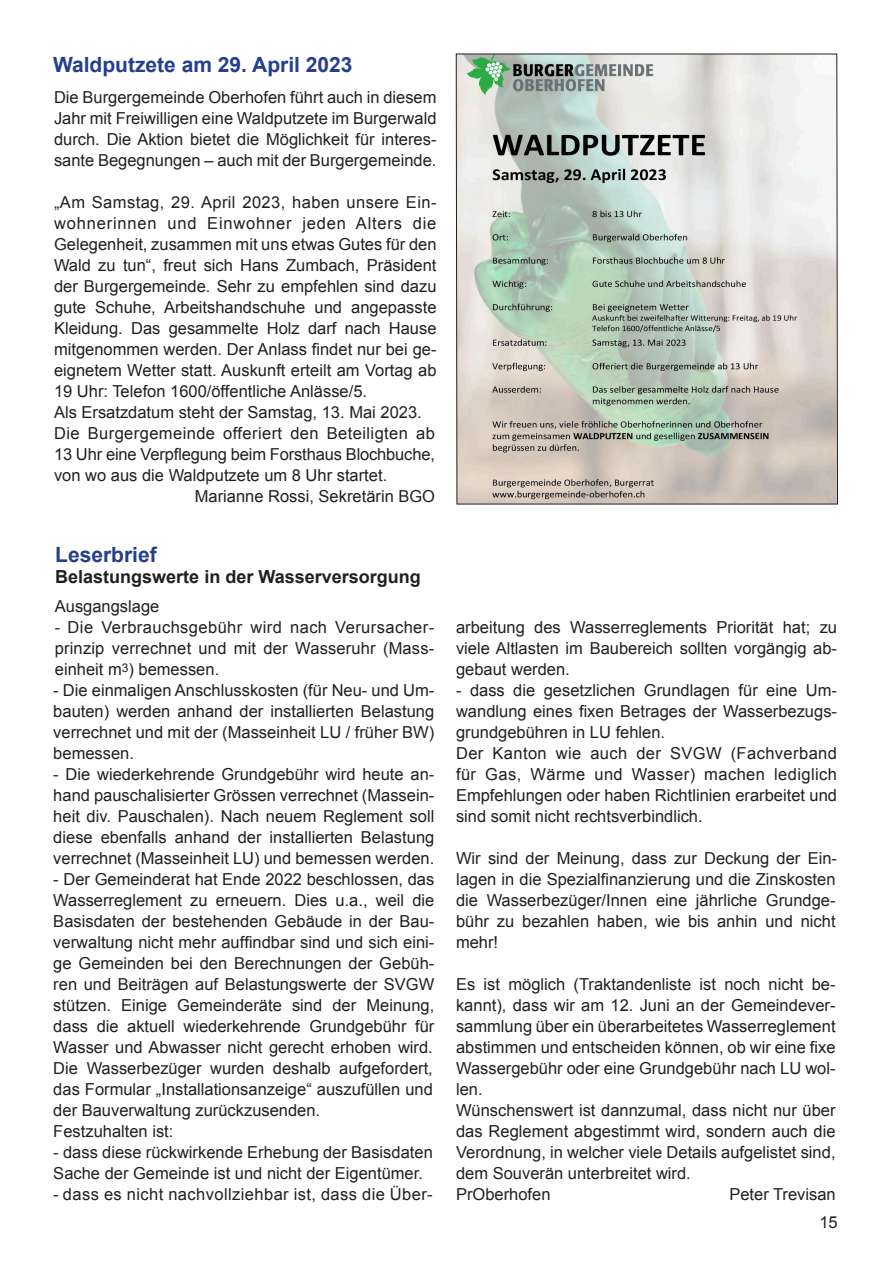
<style>
.page{position:relative;width:893px;height:1263px;background:#fff}
.page>*{position:absolute;margin:0;border:0;box-sizing:border-box;transform-origin:0 0}
.t1{font:700 21px "Arial";color:#253f8e}
.t2{font:700 18px "Arial";color:#231f20}
.t3{font:16.5px/21px "Arial";color:#231f20;text-align:justify}
.t4{font:16.5px "Arial";letter-spacing:.025em;color:#231f20}
.t5{font:16.5px "Arial";letter-spacing:.05em;color:#231f20}
</style>
<div class="page">
<svg style="left:455px;top:53px;width:383px;height:452px;background:#c5c8c0"></svg>
<p class="t1" style="left:53px;top:51px;width:301px">Waldputzete am 29. April 2023</p>
<p class="t3" style="left:54px;top:87px;width:384px">Die Burgergemeinde Oberhofen führt auch in diesem Jahr mit Freiwilligen eine Waldputzete im Burgerwald durch. Die Aktion bietet die Möglichkeit für interes&shy;sante Begegnungen – auch mit der Burgergemeinde.</p>
<p class="t4" style="left:54px;top:191px;width:384px">„Am Samstag, 29. April 2023, haben unsere Ein-</p>
<p class="t5" style="left:54px;top:212px;width:384px">wohnerinnen und Einwohner jeden Alters die</p>
<p class="t3" style="left:54px;top:234px;width:384px">Gelegenheit, zusammen mit uns etwas Gutes für den</p>
<p class="t3" style="left:54px;top:255px;width:384px">Wald zu tun“, freut sich Hans Zumbach, Präsident</p>
<p class="t3" style="left:54px;top:276px;width:384px">der Burgergemeinde. Sehr zu empfehlen sind dazu</p>
<p class="t3" style="left:54px;top:297px;width:384px">gute Schuhe, Arbeitshandschuhe und angepasste</p>
<p class="t3" style="left:54px;top:318px;width:384px">Kleidung. Das gesammelte Holz darf nach Hause</p>
<p class="t3" style="left:54px;top:339px;width:384px">mitgenommen werden. Der Anlass findet nur bei ge-</p>
<p class="t3" style="left:54px;top:360px;width:384px">eignetem Wetter statt. Auskunft erteilt am Vortag ab</p>
<p class="t3" style="left:54px;top:381px;width:315px">19 Uhr: Telefon 1600/öffentliche Anlässe/5.</p>
<p class="t3" style="left:54px;top:402px;width:369px">Als Ersatzdatum steht der Samstag, 13. Mai 2023.</p>
<p class="t4" style="left:54px;top:423px;width:382px">Die Burgergemeinde offeriert den Beteiligten ab</p>
<p class="t3" style="left:54px;top:444px;width:382px">13 Uhr eine Verpflegung beim Forsthaus Blochbuche,</p>
<p class="t3" style="left:54px;top:465px;width:335px">von wo aus die Waldputzete um 8 Uhr startet.</p>
<p class="t3" style="left:195px;top:486px;width:242px">Marianne Rossi, Sekretärin BGO</p>
<p class="t1" style="left:55px;top:541px;width:103px">Leserbrief</p>
<p class="t2" style="left:55px;top:565px;width:367px">Belastungswerte in der Wasserversorgung</p>
<p class="t3" style="left:55px;top:596px;width:106px">Ausgangslage</p>
<p class="t3" style="left:55px;top:617px;width:381px">- Die Verbrauchsgebühr wird nach Verursacher&shy;prinzip verrechnet und mit der Wasseruhr (Mass&shy;einheit m<sup>3</sup>) bemessen.</p>
<p class="t3" style="left:53px;top:680px;width:383px">- Die einmaligen Anschlusskosten (für Neu- und Um&shy;bauten) werden anhand der installierten Belastung verrechnet und mit der (Masseinheit LU / früher BW) bemessen.</p>
<p class="t3" style="left:53px;top:764px;width:382px">- Die wiederkehrende Grundgebühr wird heute an&shy;hand pauschalisierter Grössen verrechnet (Massein&shy;heit div. Pauschalen). Nach neuem Reglement soll diese ebenfalls anhand der installierten Belastung verrechnet (Masseinheit LU) und bemessen werden.</p>
<p class="t3" style="left:53px;top:869px;width:383px;text-align:left">- Der Gemeinderat hat Ende 2022 beschlossen, das Wasserreglement zu erneuern. Dies u.a., weil die Basisdaten der bestehenden Gebäude in der Bau&shy;verwaltung nicht mehr auffindbar sind und sich eini&shy;ge Gemeinden bei den Berechnungen der Gebüh&shy;ren und Beiträgen auf Belastungswerte der SVGW stützen. Einige Gemeinderäte sind der Meinung, dass die aktuell wiederkehrende Grundgebühr für Wasser und Abwasser nicht gerecht erhoben wird.<br>Die Wasserbezüger wurden deshalb aufgefordert, das Formular „Installationsanzeige“ auszufüllen und der Bauverwaltung zurückzusenden.<br>Festzuhalten ist:</p>
<p class="t3" style="left:53px;top:1142px;width:381px">- dass diese rückwirkende Erhebung der Basisdaten<br>Sache der Gemeinde ist und nicht der Eigentümer.</p>
<p class="t4" style="left:53px;top:1184px;width:381px">- dass es nicht nachvollziehbar ist, dass die Über-</p>
<p class="t3" style="left:456px;top:617px;width:382px">arbeitung des Wasserreglements Priorität hat; zu viele Altlasten im Baubereich sollten vorgängig ab&shy;gebaut werden.</p>
<p class="t3" style="left:456px;top:680px;width:383px;text-align:left">- dass die gesetzlichen Grundlagen für eine Um&shy;wandlung eines fixen Betrages der Wasserbezugs&shy;grundgebühren in LU fehlen.<br>Der Kanton wie auch der SVGW (Fachverband für Gas, Wärme und Wasser) machen lediglich Empfehlungen oder haben Richtlinien erarbeitet und sind somit nicht rechtsverbindlich.</p>
<p class="t3" style="left:456px;top:848px;width:382px">Wir sind der Meinung, dass zur Deckung der Ein&shy;lagen in die Spezialfinanzierung und die Zinskosten die Wasserbezüger/Innen eine jährliche Grundge&shy;bühr zu bezahlen haben, wie bis anhin und nicht mehr!</p>
<p class="t3" style="left:456px;top:974px;width:381px;text-align:left">Es ist möglich (Traktandenliste ist noch nicht be&shy;kannt), dass wir am 12. Juni an der Gemeindever&shy;sammlung über ein überarbeitetes Wasserreglement abstimmen und entscheiden können, ob wir eine fixe Wassergebühr oder eine Grundgebühr nach LU wol&shy;len.<br>Wünschenswert ist dannzumal, dass nicht nur über das Reglement abgestimmt wird, sondern auch die Verordnung, in welcher viele Details aufgelistet sind, dem Souverän unterbreitet wird.<br>PrOberhofen</p>
<p class="t3" style="left:729px;top:1184px;width:108px">Peter Trevisan</p>
<p class="t3" style="left:819px;top:1212px;width:20px">15</p>
</div>
